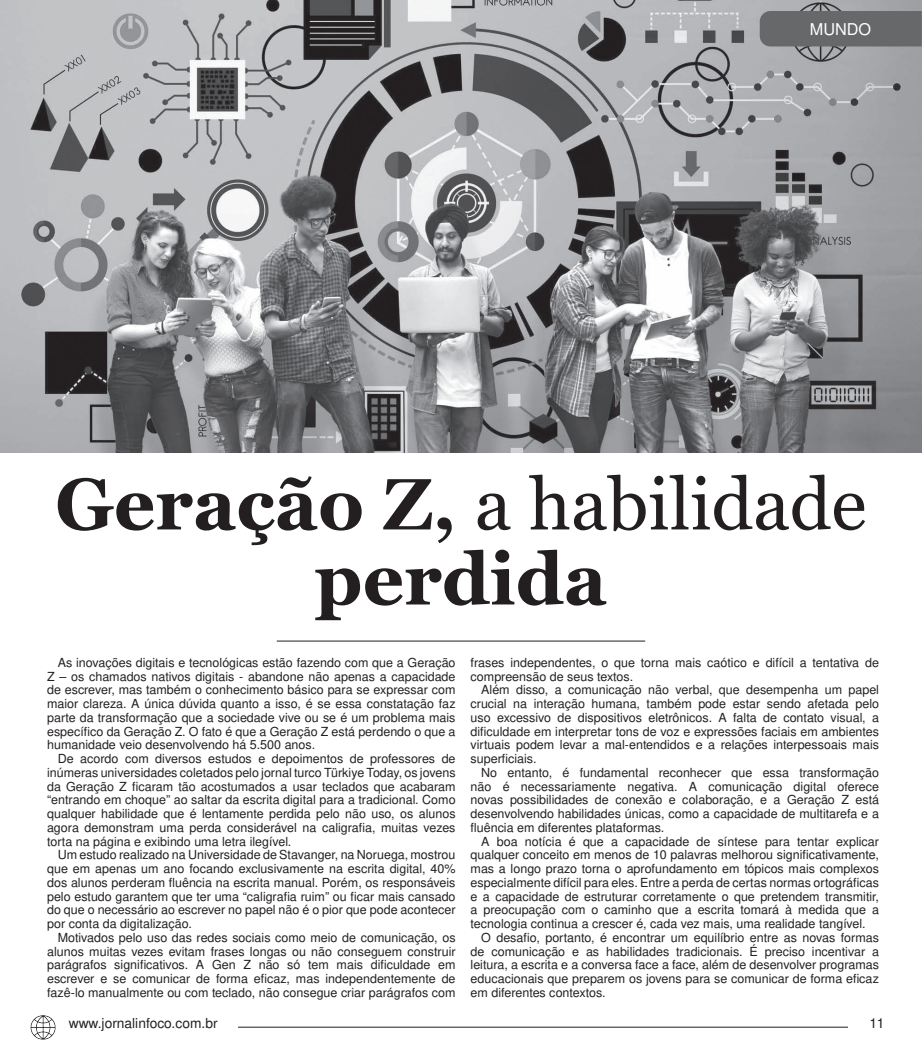
<style>
.page{position:relative;width:922px;height:1053px;background:#fff}
.page>*{position:absolute;margin:0;border:0;box-sizing:border-box;transform-origin:0 0}
.t1{font:700 72.5px/75px "Georgia";color:#231f20;text-align:center}
.t2{font:16.25px "Nimbus San L";color:#fff}
.t3{font:13.75px "Nimbus San L";color:#231f20}
.t4{font:12.5px/13.8px "Nimbus San L";color:#231f20;text-align:justify}
.s1{font-weight:400}
</style>
<div class="page">
<img style="left:0;top:0;width:921px;height:452px">
<div style="left:759px;top:11px;width:162px;height:35px;background:#67686a"></div>
<img style="left:30px;top:1015px;width:26px;height:25px">
<hr style="left:238px;top:1026px;width:609px;height:1px;background:#231f20">
<hr style="left:277px;top:640px;width:368px;height:1px;background:#231f20">
<p class="t2" style="left:809px;top:18px;width:63px">MUNDO</p>
<p class="t1" style="left:55px;top:467px;width:812px">Geração Z, <span class="s1">a habilidade </span>perdida</p>
<p class="t4" style="left:47px;top:655px;width:410px;text-indent:11px">As inovações digitais e tecnológicas estão fazendo com que a Geração Z – os chamados nativos digitais - abandone não apenas a capacidade de escrever, mas também o conhecimento básico para se expressar com maior clareza. A única dúvida quanto a isso, é se essa constatação faz parte da transformação que a sociedade vive ou se é um problema mais específico da Geração Z. O fato é que a Geração Z está perdendo o que a humanidade veio desenvolvendo há 5.500 anos.</p>
<p class="t4" style="left:47px;top:751px;width:410px;text-indent:11px">De acordo com diversos estudos e depoimentos de professores de inúmeras universidades coletados pelo jornal turco Türkiye Today, os jovens da Geração Z ficaram tão acostumados a usar teclados que acabaram “entrando em choque” ao saltar da escrita digital para a tradicional. Como qualquer habilidade que é lentamente perdida pelo não uso, os alunos agora demonstram uma perda considerável na caligrafia, muitas vezes torta na página e exibindo uma letra ilegível.</p>
<p class="t4" style="left:47px;top:847px;width:410px;text-indent:11px">Um estudo realizado na Universidade de Stavanger, na Noruega, mostrou que em apenas um ano focando exclusivamente na escrita digital, 40% dos alunos perderam fluência na escrita manual. Porém, os responsáveis pelo estudo garantem que ter uma “caligrafia ruim” ou ficar mais cansado do que o necessário ao escrever no papel não é o pior que pode acontecer por conta da digitalização.</p>
<p class="t4" style="left:47px;top:930px;width:410px;text-indent:11px">Motivados pelo uso das redes sociais como meio de comunicação, os alunos muitas vezes evitam frases longas ou não conseguem construir parágrafos significativos. A Gen Z não só tem mais dificuldade em escrever e se comunicar de forma eficaz, mas independentemente de fazê-lo manualmente ou com teclado, não consegue criar parágrafos com</p>
<p class="t4" style="left:470px;top:655px;width:410px">frases independentes, o que torna mais caótico e difícil a tentativa de compreensão de seus textos.</p>
<p class="t4" style="left:470px;top:682px;width:410px;text-indent:11px">Além disso, a comunicação não verbal, que desempenha um papel crucial na interação humana, também pode estar sendo afetada pelo uso excessivo de dispositivos eletrônicos. A falta de contato visual, a dificuldade em interpretar tons de voz e expressões faciais em ambientes virtuais podem levar a mal-entendidos e a relações interpessoais mais superficiais.</p>
<p class="t4" style="left:470px;top:765px;width:410px;text-indent:11px">No entanto, é fundamental reconhecer que essa transformação não é necessariamente negativa. A comunicação digital oferece novas possibilidades de conexão e colaboração, e a Geração Z está desenvolvendo habilidades únicas, como a capacidade de multitarefa e a fluência em diferentes plataformas.</p>
<p class="t4" style="left:470px;top:833px;width:410px;text-indent:11px">A boa notícia é que a capacidade de síntese para tentar explicar qualquer conceito em menos de 10 palavras melhorou significativamente, mas a longo prazo torna o aprofundamento em tópicos mais complexos especialmente difícil para eles. Entre a perda de certas normas ortográficas e a capacidade de estruturar corretamente o que pretendem transmitir, a preocupação com o caminho que a escrita tomará à medida que a tecnologia continua a crescer é, cada vez mais, uma realidade tangível.</p>
<p class="t4" style="left:470px;top:930px;width:410px;text-indent:11px">O desafio, portanto, é encontrar um equilíbrio entre as novas formas de comunicação e as habilidades tradicionais. É preciso incentivar a leitura, a escrita e a conversa face a face, além de desenvolver programas educacionais que preparem os jovens para se comunicar de forma eficaz em diferentes contextos.</p>
<p class="t3" style="left:69px;top:1013px;width:150px">www.jornalinfoco.com.br</p>
<p class="t3" style="left:869px;top:1013px;width:17px">11</p>
</div>
